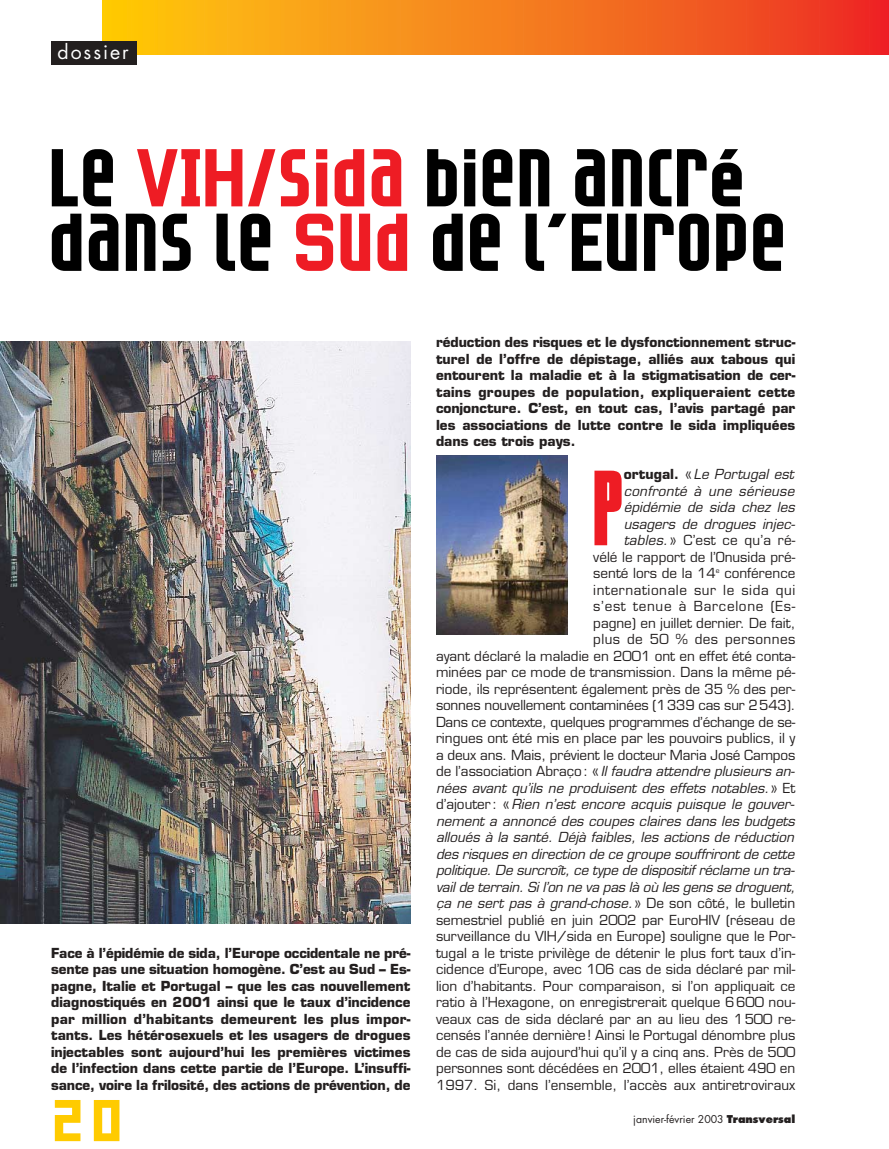
<style>
.page{position:relative;width:889px;height:1149px;background:#fff}
.page>*{position:absolute;margin:0;border:0;box-sizing:border-box;transform-origin:0 0}
.t1{font:900 extra-condensed 107.55px "Tasse";color:#ee1c24}
.t2{font:97.5px "Minimum A Noir";color:#ffcb00}
.t3{font:19.5px "Futura";letter-spacing:.1em;color:#fff}
.t4{font:13.5px/16.5px "Eurostile";color:#231f1f;text-align:right}
.t5{font:700 13.5px/16.5px "Eurostile";color:#231f1f;text-align:justify}
.t6{font:10.5px "Futura";color:#231f1f}
.s1{font-weight:700}
.s2{font-style:italic}
.s3{font-weight:800}
</style>
<div class="page">
<img style="left:0;top:0;width:889px;height:924px">
<h3 class="t3" style="left:57px;top:42px;width:73px">dossier</h3>
<p class="t5" style="left:51px;top:946px;width:361px">Face à l’épidémie de sida, l’Europe occidentale ne pré&shy;sente pas une situation homogène. C’est au Sud – Es&shy;pagne, Italie et Portugal – que les cas nouvellement diagnostiqués en 2001 ainsi que le taux d’incidence par million d’habitants demeurent les plus impor&shy;tants. Les hétérosexuels et les usagers de drogues injectables sont aujourd’hui les premières victimes de l’infection dans cette partie de l’Europe. L’insuffi&shy;sance, voire la frilosité, des actions de prévention, de</p>
<h2 class="t2" style="left:51px;top:1050px;width:79px">20</h2>
<p class="t5" style="left:436px;top:335px;width:361px">réduction des risques et le dysfonctionnement struc&shy;turel de l’offre de dépistage, alliés aux tabous qui entourent la maladie et à la stigmatisation de cer&shy;tains groupes de population, expliqueraient cette conjoncture. C’est, en tout cas, l’avis partagé par les associations de lutte contre le sida impliquées dans ces trois pays.</p>
<h1 class="t1" style="left:593px;top:469px;width:30px">P</h1>
<p class="t4" style="left:436px;top:467px;width:361px"><span class="s1">ortugal.</span> «<span class="s2">Le Portugal est<br>confronté à une sérieuse<br>épidémie de sida chez les<br>usagers de drogues injec-<br>tables.</span> » C’est ce qu’a ré-<br>vélé le rapport de l’Onusida pré-<br>senté lors de la 14<sup>e</sup> conférence<br>internationale sur le sida qui<br>s’est tenue à Barcelone (Es-<br>pagne) en juillet dernier. De fait,<br>plus de 50 % des personnes<br>ayant déclaré la maladie en 2001 ont en effet été conta&shy;minées par ce mode de transmission. Dans la même pé&shy;riode, ils représentent également près de 35 % des per&shy;sonnes nouvellement contaminées (1339 cas sur 2543).<br>Dans ce contexte, quelques programmes d’échange de se&shy;ringues ont été mis en place par les pouvoirs publics, il y a deux ans. Mais, prévient le docteur Maria José Campos de l’association Abraço : «<span class="s2">Il faudra attendre plusieurs an&shy;nées avant qu’ils ne produisent des effets notables.</span>» Et d’ajouter : «<span class="s2">Rien n’est encore acquis puisque le gouver&shy;nement a annoncé des coupes claires dans les budgets alloués à la santé. Déjà faibles, les actions de réduction des risques en direction de ce groupe souffriront de cette politique. De surcroît, ce type de dispositif réclame un tra&shy;vail de terrain. Si l’on ne va pas là où les gens se droguent, ça ne sert pas à grand-chose.</span>» De son côté, le bulletin semestriel publié en juin 2002 par EuroHIV (réseau de surveillance du VIH/sida en Europe) souligne que le Por&shy;tugal a le triste privilège de détenir le plus fort taux d’in&shy;cidence d’Europe, avec 106 cas de sida déclaré par mil&shy;lion d’habitants. Pour comparaison, si l’on appliquait ce ratio à l’Hexagone, on enregistrerait quelque 6600 nou&shy;veaux cas de sida déclaré par an au lieu des 1500 re&shy;censés l’année dernière! Ainsi le Portugal dénombre plus de cas de sida aujourd’hui qu’il y a cinq ans. Près de 500 personnes sont décédées en 2001, elles étaient 490 en 1997. Si, dans l’ensemble, l’accès aux antiretroviraux</p>
<p class="t6" style="left:633px;top:1114px;width:164px">janvier-février 2003 <span class="s3">Transversal</span></p>
</div>
